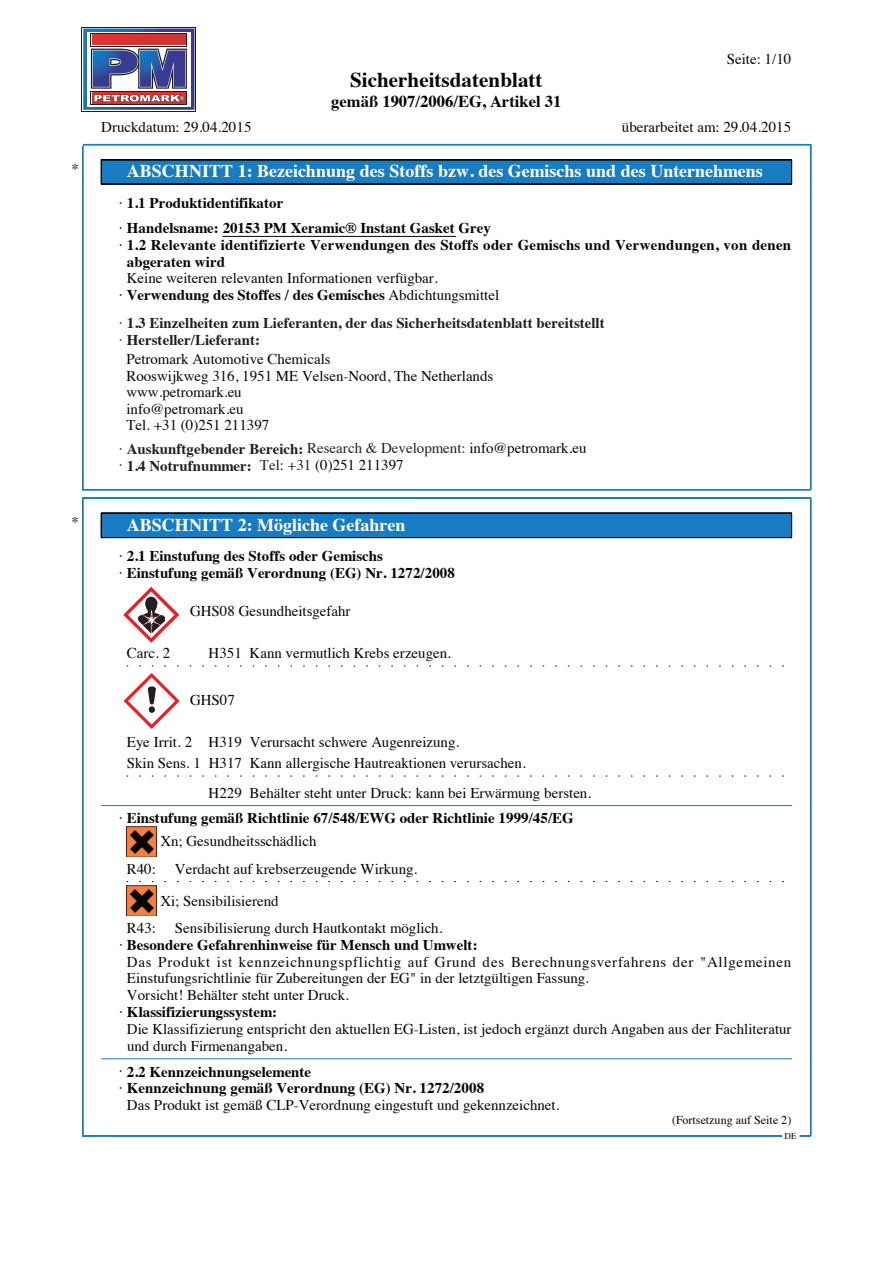
<style>
.page{position:relative;width:893px;height:1263px;background:#fff}
.page>*{position:absolute;margin:0;border:0;box-sizing:border-box;transform-origin:0 0}
.t1{font:700 21px "Times";color:#040504}
.t2{font:700 18px "Times";color:#fff}
.t3{font:700 16.5px "Times";color:#040504}
.t4{font:15px/17.1px "Times";color:#040504}
.t5{font:700 15px/16.8px "Times";color:#040504}
.t6{font:700 15px/16.8px "Times";color:#231f20}
.t7{font:15px/16.5px "Times";color:#040604}
.t8{font:15px "Times";letter-spacing:.045em;color:#040504}
.t9{font:12px "Times";color:#040504}
.t10{font:9px "Times";color:#040504}
.s1{font-weight:400}
.s2{font-weight:700}
.s3{font-weight:400;color:#040604}
</style>
<div class="page">
<div style="left:101px;top:160px;width:690px;height:24px;background:#177cc1"></div>
<hr style="left:101px;top:159px;width:690px;height:1px;background:#040504">
<hr style="left:101px;top:184px;width:690px;height:1px;background:#040504">
<svg style="left:101px;top:160px;width:1px;height:24px"></svg>
<svg style="left:791px;top:160px;width:1px;height:24px"></svg>
<hr style="left:223px;top:236px;width:233px;height:1px;background:#040504">
<hr style="left:82px;top:144px;width:728px;height:1px;background:#177cc1">
<hr style="left:82px;top:145px;width:728px;height:1px;background:#177cc1">
<hr style="left:82px;top:489px;width:728px;height:1px;background:#177cc1">
<hr style="left:82px;top:490px;width:728px;height:1px;background:#177cc1">
<hr style="left:82px;top:144px;width:1px;height:345px;background:#177cc1">
<hr style="left:83px;top:144px;width:1px;height:345px;background:#177cc1">
<hr style="left:810px;top:144px;width:1px;height:345px;background:#177cc1">
<div style="left:101px;top:513px;width:690px;height:25px;background:#177cc1"></div>
<hr style="left:101px;top:513px;width:690px;height:1px;background:#040504">
<hr style="left:101px;top:537px;width:690px;height:1px;background:#040504">
<svg style="left:101px;top:514px;width:1px;height:23px"></svg>
<svg style="left:791px;top:513px;width:1px;height:25px"></svg>
<hr style="left:101px;top:805px;width:690px;height:1px;background:#177cc1">
<img style="left:127px;top:827px;width:29px;height:29px">
<img style="left:127px;top:886px;width:29px;height:29px">
<hr style="left:101px;top:1059px;width:690px;height:1px;background:#177cc1">
<hr style="left:82px;top:498px;width:728px;height:1px;background:#177cc1">
<hr style="left:82px;top:1135px;width:728px;height:1px;background:#177cc1">
<hr style="left:82px;top:1136px;width:728px;height:1px;background:#177cc1">
<svg style="left:782px;top:1135px;width:17px;height:2px"></svg>
<hr style="left:82px;top:498px;width:1px;height:638px;background:#177cc1">
<hr style="left:83px;top:498px;width:1px;height:638px;background:#177cc1">
<hr style="left:810px;top:498px;width:1px;height:638px;background:#177cc1">
<svg style="left:82px;top:27px;width:114px;height:84px"></svg>
<svg style="left:83px;top:28px;width:112px;height:82px"></svg>
<svg style="left:83px;top:29px;width:111px;height:81px"></svg>
<svg style="left:124px;top:673px;width:56px;height:56px"></svg>
<svg style="left:123px;top:587px;width:56px;height:56px"></svg>
<h1 class="t1" style="left:350px;top:60px;width:194px">Sicherheitsdatenblatt</h1>
<p class="t3" style="left:331px;top:86px;width:232px">gemäß 1907/2006/EG, Artikel 31</p>
<p class="t4" style="left:726px;top:49px;width:66px">Seite: 1/10</p>
<p class="t4" style="left:101px;top:117px;width:152px">Druckdatum: 29.04.2015</p>
<p class="t4" style="left:622px;top:117px;width:171px">überarbeitet am: 29.04.2015</p>
<p class="t4" style="left:71px;top:159px;width:9px">*</p>
<p class="t2" style="left:127px;top:154px;width:637px">ABSCHNITT 1: Bezeichnung des Stoffs bzw. des Gemischs und des Unternehmens</p>
<p class="t5" style="left:119px;top:189px;width:373px;line-height:25.2px"><span class="s1">·</span> 1.1 Produktidentifikator<br><span class="s1">·</span> Handelsname: 20153 PM Xeramic® Instant Gasket Grey</p>
<p class="t5" style="left:127px;top:235px;width:666px;text-indent:-8px"><span class="s1">·</span> 1.2 Relevante identifizierte Verwendungen des Stoffs oder Gemischs und Verwendungen, von denen abgeraten wird</p>
<p class="t4" style="left:119px;top:268px;width:381px;text-indent:8px">Keine weiteren relevanten Informationen verfügbar.<br>· <span class="s2">Verwendung des Stoffes / des Gemisches</span> Abdichtungsmittel</p>
<p class="t6" style="left:119px;top:313px;width:487px"><span class="s1">·</span> 1.3 Einzelheiten zum Lieferanten, der das Sicherheitsdatenblatt bereitstellt <span class="s1">·</span> Hersteller/Lieferant:</p>
<p class="t7" style="left:126px;top:350px;width:368px">Petromark Automotive Chemicals<br>Rooswijkweg 316, 1951 ME Velsen-Noord, The Netherlands www.petromark.eu<br>info@petromark.eu<br>Tel. +31 (0)251 211397</p>
<p class="t6" style="left:119px;top:439px;width:469px"><span class="s1">·</span> Auskunftgebender Bereich: <span class="s1">Research &amp; Development:</span> <span class="s3">info@petromark.eu </span><span class="s1">·</span> 1.4 Notrufnummer: <span class="s1">Tel: +31</span> <span class="s3">(0)251 211397</span></p>
<p class="t4" style="left:71px;top:512px;width:9px">*</p>
<p class="t2" style="left:127px;top:507px;width:280px">ABSCHNITT 2: Mögliche Gefahren</p>
<p class="t5" style="left:119px;top:546px;width:337px"><span class="s1">·</span> 2.1 Einstufung des Stoffs oder Gemischs<br><span class="s1">·</span> Einstufung gemäß Verordnung (EG) Nr. 1272/2008</p>
<p class="t4" style="left:190px;top:601px;width:162px">GHS08 Gesundheitsgefahr</p>
<p class="t4" style="left:127px;top:643px;width:45px">Carc. 2</p>
<p class="t4" style="left:208px;top:643px;width:244px">H351 Kann vermutlich Krebs erzeugen.</p>
<p class="t4" style="left:190px;top:690px;width:46px">GHS07</p>
<p class="t4" style="left:127px;top:730px;width:400px;line-height:21px">Eye Irrit. 2 H319 Verursacht schwere Augenreizung.<br>Skin Sens. 1 H317 Kann allergische Hautreaktionen verursachen.</p>
<p class="t5" style="left:119px;top:778px;width:473px;line-height:25.5px;text-indent:89px"><span class="s1">H229 Behälter steht unter Druck: kann bei Erwärmung bersten. ·</span> Einstufung gemäß Richtlinie 67/548/EWG oder Richtlinie 1999/45/EG</p>
<p class="t4" style="left:160px;top:831px;width:158px">Xn; Gesundheitsschädlich</p>
<p class="t4" style="left:127px;top:859px;width:31px">R40:</p>
<p class="t4" style="left:160px;top:851px;width:258px;line-height:31.8px;text-indent:15px">Verdacht auf krebserzeugende Wirkung.<br>Xi; Sensibilisierend</p>
<p class="t4" style="left:127px;top:918px;width:31px">R43:</p>
<p class="t4" style="left:175px;top:918px;width:269px">Sensibilisierung durch Hautkontakt möglich.</p>
<p class="t5" style="left:119px;top:935px;width:360px"><span class="s1">·</span> Besondere Gefahrenhinweise für Mensch und Umwelt:</p>
<p class="t8" style="left:127px;top:947px;width:665px">Das Produkt ist kennzeichnungspflichtig auf Grund des Berechnungsverfahrens der "Allgemeinen</p>
<p class="t4" style="left:127px;top:969px;width:463px">Einstufungsrichtlinie für Zubereitungen der EG" in der letztgültigen Fassung.</p>
<p class="t4" style="left:127px;top:986px;width:223px">Vorsicht! Behälter steht unter Druck.</p>
<p class="t5" style="left:119px;top:1002px;width:159px"><span class="s1">·</span> Klassifizierungssystem:</p>
<p class="t4" style="left:127px;top:1019px;width:666px">Die Klassifizierung entspricht den aktuellen EG-Listen, ist jedoch ergänzt durch Angaben aus der Fachliteratur</p>
<p class="t4" style="left:127px;top:1036px;width:161px">und durch Firmenangaben.</p>
<p class="t5" style="left:119px;top:1061px;width:193px"><span class="s1">·</span> 2.2 Kennzeichnungselemente</p>
<p class="t5" style="left:119px;top:1078px;width:366px"><span class="s1">·</span> Kennzeichnung gemäß Verordnung (EG) Nr. 1272/2008</p>
<p class="t4" style="left:127px;top:1095px;width:434px">Das Produkt ist gemäß CLP-Verordnung eingestuft und gekennzeichnet.</p>
<p class="t9" style="left:672px;top:1109px;width:121px">(Fortsetzung auf Seite 2)</p>
<p class="t10" style="left:784px;top:1128px;width:13px">DE</p>
</div>
